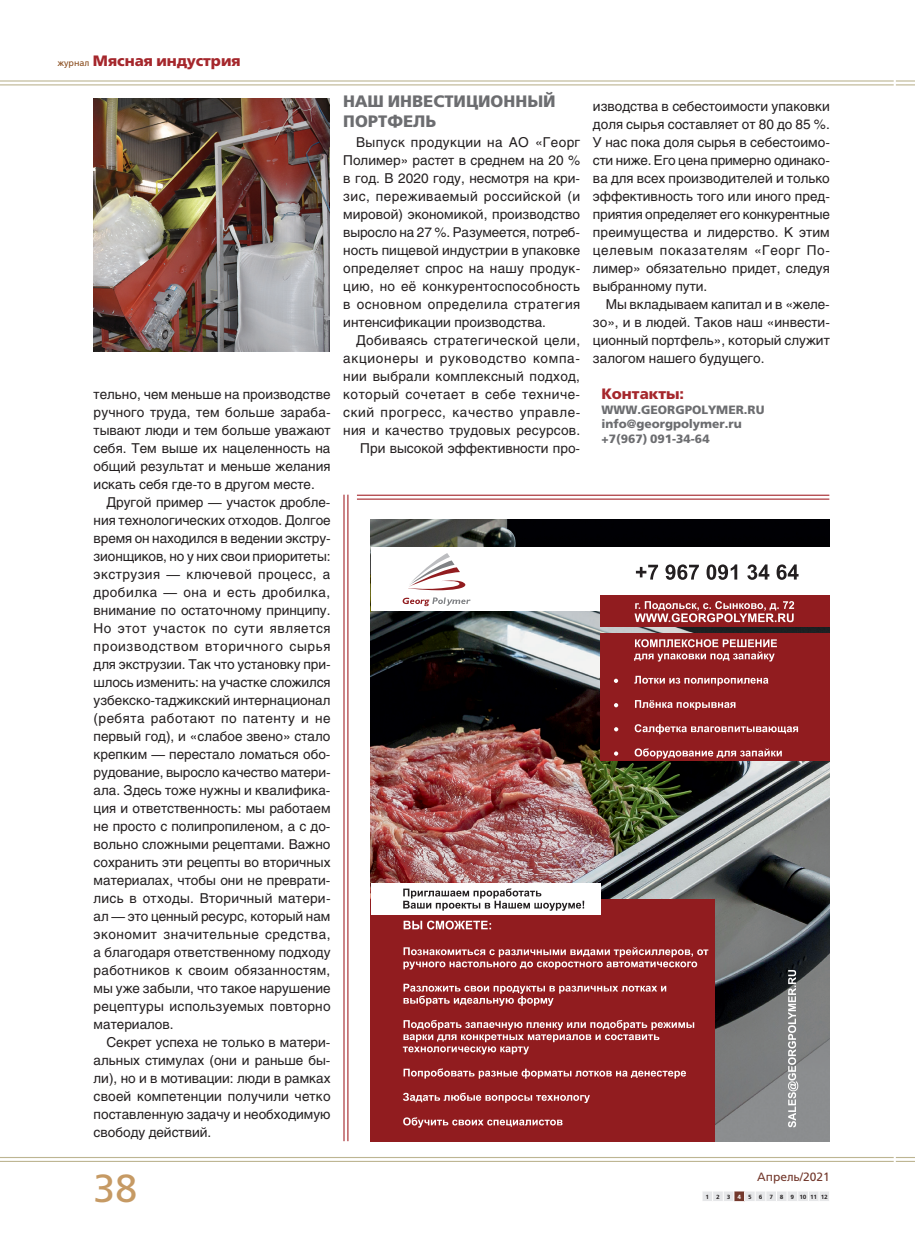
<style>
.page{position:relative;width:915px;height:1242px;background:#fff}
.page>*{position:absolute;margin:0;border:0;box-sizing:border-box;transform-origin:0 0}
.t1{font:39px "Free Set C";color:#c69a64}
.t2{font:700 16.5px/19.8px "Free Set Book C";color:#6c6d70}
.t3{font:700 15px "Free Set Book C";color:#a5272c}
.t4{font:13.5px/18px "Helios";letter-spacing:.005em;color:#231f20;text-align:justify}
.t5{font:13.5px/18px "Helios";letter-spacing:.03em;color:#231f20;text-align:right}
.t6{font:700 12px/14.4px "Free Set Book C";color:#6c6d70}
.t7{font:12px "Free Set C";color:#73382c}
.t8{font:700 6px "Free Set C";letter-spacing:1.16em;color:#231f20}
.s1{font-weight:400;font-size:9px;color:#894c1d}
.s2{color:#fff}
</style>
<div class="page">
<hr style="left:0;top:1157px;width:893px;height:1px;background:#bdb592">
<hr style="left:0;top:1160px;width:893px;height:2px;background:#bdb592">
<svg style="left:895px;top:1157px;width:19px;height:5px"></svg>
<svg style="left:702px;top:1191px;width:127px;height:11px"></svg>
<hr style="left:0;top:80px;width:893px;height:2px;background:#bdb592">
<hr style="left:0;top:84px;width:893px;height:1px;background:#bdb592">
<svg style="left:895px;top:80px;width:19px;height:5px"></svg>
<img style="left:94px;top:99px;width:236px;height:253px">
<img style="left:371px;top:520px;width:458px;height:621px">
<div style="left:371px;top:547px;width:458px;height:64px;background:#fff"></div>
<svg style="left:408px;top:553px;width:58px;height:37px"></svg>
<svg style="left:402px;top:597px;width:68px;height:9px"></svg>
<div style="left:600px;top:595px;width:229px;height:32px;background:#911c1f"></div>
<div style="left:600px;top:633px;width:229px;height:128px;background:#911c1f"></div>
<svg style="left:634px;top:639px;width:163px;height:119px"></svg>
<svg style="left:635px;top:564px;width:163px;height:16px"></svg>
<svg style="left:787px;top:970px;width:11px;height:157px"></svg>
<svg style="left:634px;top:601px;width:159px;height:21px"></svg>
<div style="left:371px;top:899px;width:343px;height:242px;background:#911c1f"></div>
<svg style="left:402px;top:920px;width:306px;height:207px"></svg>
<div style="left:371px;top:883px;width:229px;height:32px;background:#fff"></div>
<svg style="left:403px;top:888px;width:181px;height:22px"></svg>
<svg style="left:613px;top:678px;width:5px;height:5px"></svg>
<svg style="left:614px;top:703px;width:4px;height:4px"></svg>
<svg style="left:614px;top:727px;width:4px;height:4px"></svg>
<svg style="left:614px;top:751px;width:4px;height:4px"></svg>
<hr style="left:343px;top:495px;width:1px;height:646px;background:#a5272c">
<hr style="left:347px;top:495px;width:1px;height:646px;background:#a5272c">
<hr style="left:357px;top:495px;width:472px;height:1px;background:#a5272c">
<hr style="left:357px;top:498px;width:472px;height:2px;background:#a5272c">
<p class="t3" style="left:57px;top:52px;width:184px"><span class="s1">журнал</span> Мясная индустрия</p>
<p class="t4" style="left:94px;top:385px;width:238px">тельно, чем меньше на производстве ручного труда, тем больше зараба&shy;тывают люди и тем больше уважают себя. Тем выше их нацеленность на общий результат и меньше желания искать себя где-то в другом месте.</p>
<p class="t4" style="left:94px;top:493px;width:238px;text-indent:13px">Другой пример — участок дробле&shy;ния технологических отходов. Долгое время он находился в ведении экстру&shy;зионщиков, но у них свои приоритеты: экструзия — ключевой процесс, а дробилка — она и есть дробилка, внимание по остаточному принципу.<br>Но этот участок по сути является производством вторичного сырья для экструзии. Так что установку при&shy;шлось изменить: на участке сложился узбекско-таджикский интернационал (ребята работают по патенту и не первый год), и «слабое звено» стало крепким — перестало ломаться обо&shy;рудование, выросло качество матери&shy;ала. Здесь тоже нужны и квалифика&shy;ция и ответственность: мы работаем не просто с полипропиленом, а с до&shy;вольно сложными рецептами. Важно сохранить эти рецепты во вторичных материалах, чтобы они не преврати&shy;лись в отходы. Вторичный матери&shy;ал — это ценный ресурс, который нам экономит значительные средства, а благодаря ответственному подходу работников к своим обязанностям, мы уже забыли, что такое нарушение рецептуры используемых повторно материалов.</p>
<p class="t4" style="left:94px;top:1033px;width:238px;text-indent:13px">Секрет успеха не только в матери&shy;альных стимулах (они и раньше бы&shy;ли), но и в мотивации: люди в рамках своей компетенции получили четко поставленную задачу и необходимую свободу действий.</p>
<p class="t2" style="left:343px;top:92px;width:214px">НАШ ИНВЕСТИЦИОННЫЙ<br>ПОРТФЕЛЬ</p>
<p class="t4" style="left:343px;top:133px;width:238px;text-indent:13px">Выпуск продукции на АО «Георг Полимер» растет в среднем на 20 % в год. В 2020 году, несмотря на кри&shy;зис, переживаемый российской (и мировой) экономикой, производство выросло на 27 %. Разумеется, потреб&shy;ность пищевой индустрии в упаковке определяет спрос на нашу продук&shy;цию, но её конкурентоспособность в основном определила стратегия интенсификации производства.</p>
<p class="t5" style="left:343px;top:331px;width:238px">Добиваясь стратегической цели, акционеры и руководство компа&shy;нии выбрали комплексный подход, который сочетает в себе техниче&shy;ский прогресс, качество управле&shy;ния и качество трудовых ресурсов.<br>При высокой эффективности про-</p>
<p class="t4" style="left:592px;top:97px;width:238px">изводства в себестоимости упаковки доля сырья составляет от 80 до 85 %.<br>У нас пока доля сырья в себестоимо&shy;сти ниже. Его цена примерно одинако&shy;ва для всех производителей и только эффективность того или иного пред&shy;приятия определяет его конкурентные преимущества и лидерство. К этим целевым показателям «Георг По&shy;лимер» обязательно придет, следуя выбранному пути.</p>
<p class="t4" style="left:592px;top:295px;width:238px;text-indent:13px">Мы вкладываем капитал и в «желе&shy;зо», и в людей. Таков наш «инвести&shy;ционный портфель», который служит залогом нашего будущего.</p>
<p class="t3" style="left:601px;top:386px;width:84px">Контакты:</p>
<p class="t6" style="left:601px;top:402px;width:164px">WWW.GEORGPOLYMER.RU info@georgpolymer.ru +7(967) 091-34-64</p>
<h1 class="t1" style="left:94px;top:1167px;width:45px">38</h1>
<p class="t7" style="left:756px;top:1170px;width:74px">Апрель/2021</p>
<p class="t8" style="left:705px;top:1192px;width:124px">123<span class="s2">4</span>56789101112</p>
</div>
